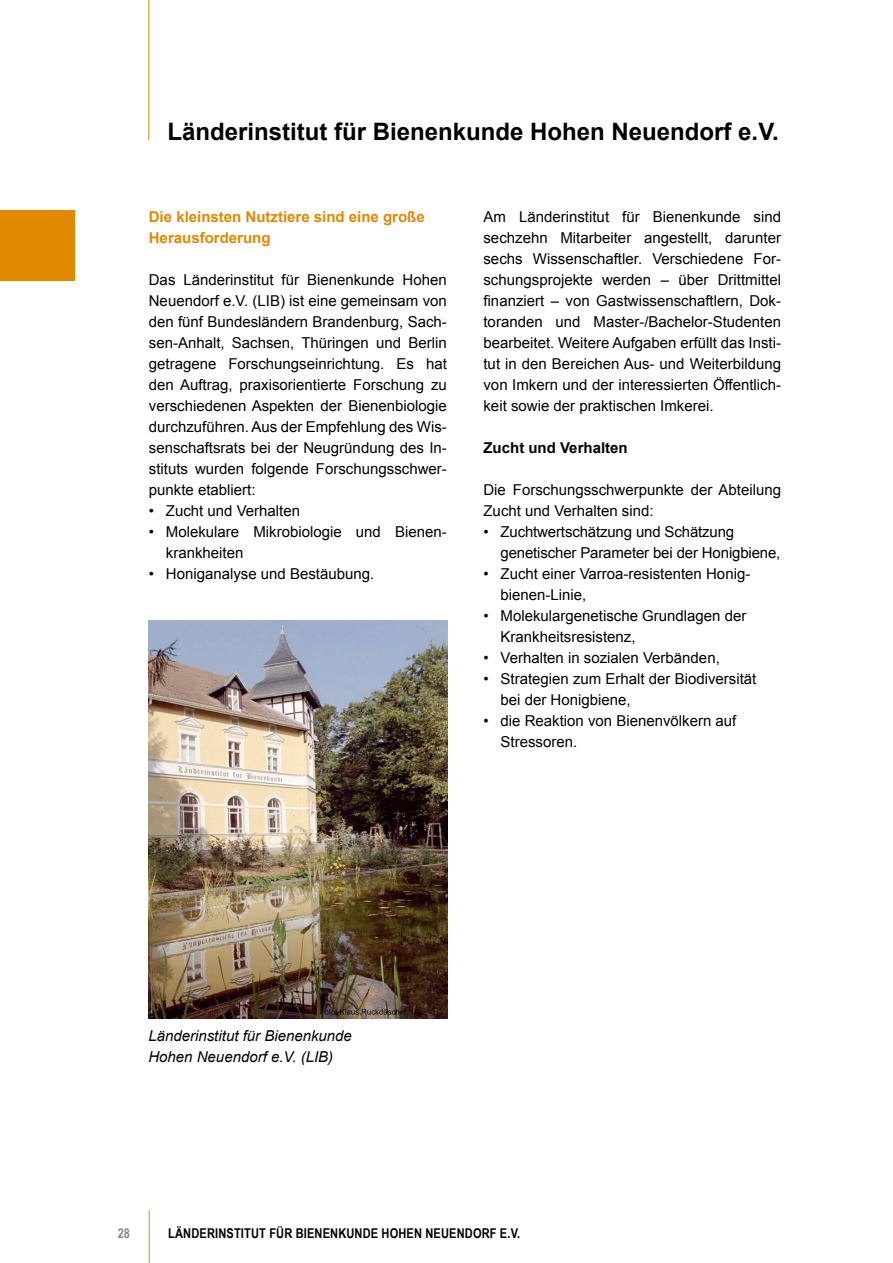
<style>
.page{position:relative;width:893px;height:1263px;background:#fff}
.page>*{position:absolute;margin:0;border:0;box-sizing:border-box;transform-origin:0 0}
.t1{font:700 24px "Arial";color:#000}
.t2{font:15px/21px "Arial";color:#000}
.t3{font:italic 15px/21px "Arial";color:#000}
.t4{font:700 15px/21px "Arial";color:#e08a00}
.t5{font:700 15px "Arial";color:#000}
.t6{font:700 13.5px "Arial Narrow";letter-spacing:.01em;color:#000}
.t7{font:700 13.5px "Arial Narrow";color:#878988}
</style>
<div class="page">
<hr style="left:148px;top:0;width:1px;height:140px;background:#e08a00">
<hr style="left:149px;top:1210px;width:1px;height:53px;background:#e08a00">
<div style="left:0;top:210px;width:74px;height:71px;background:#e08a00"></div>
<img style="left:149px;top:621px;width:298px;height:398px">
<h1 class="t1" style="left:168px;top:116px;width:613px">Länderinstitut für Bienenkunde Hohen Neuendorf e.V.</h1>
<p class="t4" style="left:149px;top:206px;width:277px">Die kleinsten Nutztiere sind eine große<br>Herausforderung</p>
<p class="t2" style="left:149px;top:269px;width:300px;text-align:justify">Das Länderinstitut für Bienenkunde Hohen Neuendorf e.V. (LIB) ist eine gemeinsam von den fünf Bundesländern Brandenburg, Sach&shy;sen-Anhalt, Sachsen, Thüringen und Berlin getragene Forschungseinrichtung. Es hat den Auftrag, praxisorientierte Forschung zu verschiedenen Aspekten der Bienenbiologie durchzuführen. Aus der Empfehlung des Wis&shy;senschaftsrats bei der Neugründung des In&shy;stituts wurden folgende Forschungsschwer&shy;punkte etabliert:</p>
<p class="t2" style="left:149px;top:500px;width:153px">• Zucht und Verhalten</p>
<p class="t2" style="left:166px;top:521px;width:283px;text-indent:-17px">• Molekulare Mikrobiologie und Bienen&shy;krankheiten</p>
<p class="t2" style="left:149px;top:563px;width:227px">• Honiganalyse und Bestäubung.</p>
<p class="t2" style="left:483px;top:206px;width:299px;text-align:justify">Am Länderinstitut für Bienenkunde sind sechzehn Mitarbeiter angestellt, darunter sechs Wissenschaftler. Verschiedene For&shy;schungsprojekte werden – über Drittmittel finanziert – von Gastwissenschaftlern, Dok&shy;toranden und Master-/Bachelor-Studenten bearbeitet. Weitere Aufgaben erfüllt das Insti&shy;tut in den Bereichen Aus- und Weiterbildung von Imkern und der interessierten Öffentlich&shy;keit sowie der praktischen Imkerei.</p>
<p class="t5" style="left:483px;top:437px;width:146px">Zucht und Verhalten</p>
<p class="t2" style="left:483px;top:479px;width:299px">Die Forschungsschwerpunkte der Abteilung<br>Zucht und Verhalten sind:</p>
<p class="t2" style="left:500px;top:521px;width:281px;text-indent:-17px">• Zuchtwertschätzung und Schätzung genetischer Parameter bei der Honigbiene,</p>
<p class="t2" style="left:500px;top:563px;width:251px;text-indent:-17px">• Zucht einer Varroa-resistenten Honig&shy;bienen-Linie,</p>
<p class="t2" style="left:500px;top:605px;width:247px;text-indent:-17px">• Molekulargenetische Grundlagen der<br>Krankheitsresistenz,</p>
<p class="t2" style="left:483px;top:647px;width:238px">• Verhalten in sozialen Verbänden,</p>
<p class="t2" style="left:500px;top:668px;width:257px;text-indent:-17px">• Strategien zum Erhalt der Biodiversität bei der Honigbiene,</p>
<p class="t2" style="left:500px;top:710px;width:237px;text-indent:-17px">• die Reaktion von Bienenvölkern auf<br>Stressoren.</p>
<p class="t3" style="left:148px;top:1025px;width:205px">Länderinstitut für Bienenkunde<br>Hohen Neuendorf e.V. (LIB)</p>
<p class="t7" style="left:118px;top:1223px;width:14px">28</p>
<p class="t6" style="left:168px;top:1223px;width:353px">LÄNDERINSTITUT FÜR BIENENKUNDE HOHEN NEUENDORF E.V.</p>
</div>
